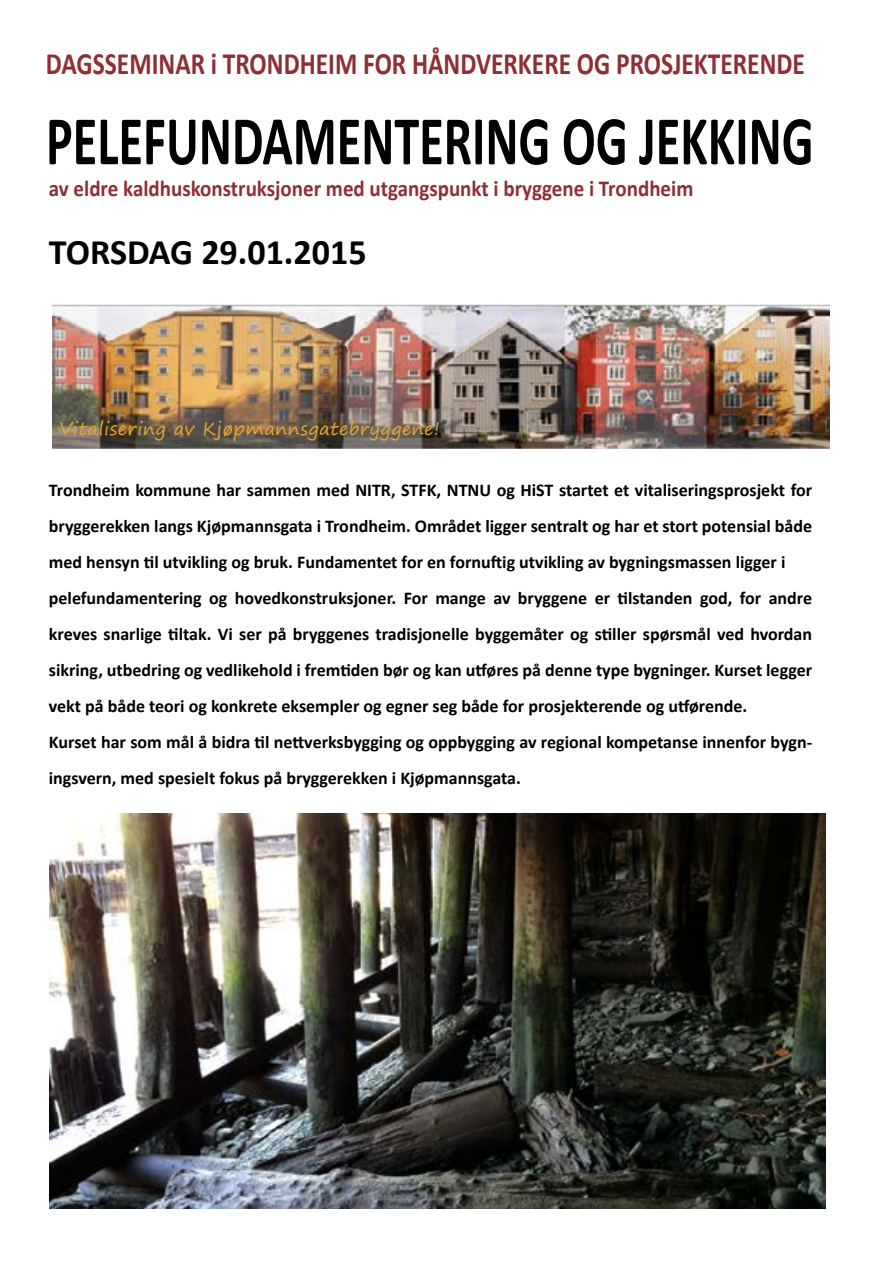
<style>
.page{position:relative;width:893px;height:1263px;background:#fff}
.page>*{position:absolute;margin:0;border:0;box-sizing:border-box;transform-origin:0 0}
.t1{font:700 70.2px "Calibri";color:#000;scale:.72 1}
.t2{font:700 36px "Calibri";color:#000}
.t3{font:700 31.05px "Calibri";color:#8e2f35;scale:.82 1}
.t4{font:700 22.95px "Calibri";color:#8e2f35;scale:.92 1}
.t5{font:700 18px/36px "Calibri";color:#000}
.t6{font:18px "Segoe Print";letter-spacing:.025em;color:#e1a732}
</style>
<div class="page">
<img style="left:49px;top:813px;width:776px;height:396px">
<img style="left:52px;top:304px;width:778px;height:145px">
<h3 class="t3" style="left:46px;top:44px;width:927px">DAGSSEMINAR i TRONDHEIM FOR HÅNDVERKERE OG PROSJEKTERENDE</h3>
<h1 class="t1" style="left:46px;top:96px;width:1068px">PELEFUNDAMENTERING OG JEKKING</h1>
<p class="t4" style="left:49px;top:174px;width:702px">av eldre kaldhuskonstruksjoner med utgangspunkt i bryggene i Trondheim</p>
<h2 class="t2" style="left:49px;top:229px;width:319px">TORSDAG 29.01.2015</h2>
<p class="t6" style="left:60px;top:412px;width:382px">Vitalisering av Kjøpmannsgatebryggene!</p>
<p class="t5" style="left:49px;top:472px;width:765px">Trondheim kommune har sammen med NITR, STFK, NTNU og HiST startet et vitaliseringsprosjekt for bryggerekken langs Kjøpmannsgata i Trondheim. Området ligger sentralt og har et stort potensial både med hensyn til utvikling og bruk. Fundamentet for en fornuftig utvikling av bygningsmassen ligger i pelefundamentering og hovedkonstruksjoner. For mange av bryggene er tilstanden god, for andre kreves snarlige tiltak. Vi ser på bryggenes tradisjonelle byggemåter og stiller spørsmål ved hvordan sikring, utbedring og vedlikehold i fremtiden bør og kan utføres på denne type bygninger. Kurset legger vekt på både teori og konkrete eksempler og egner seg både for prosjekterende og utførende.<br>Kurset har som mål å bidra til nettverksbygging og oppbygging av regional kompetanse innenfor bygn&shy;ingsvern, med spesielt fokus på bryggerekken i Kjøpmannsgata.</p>
</div>
